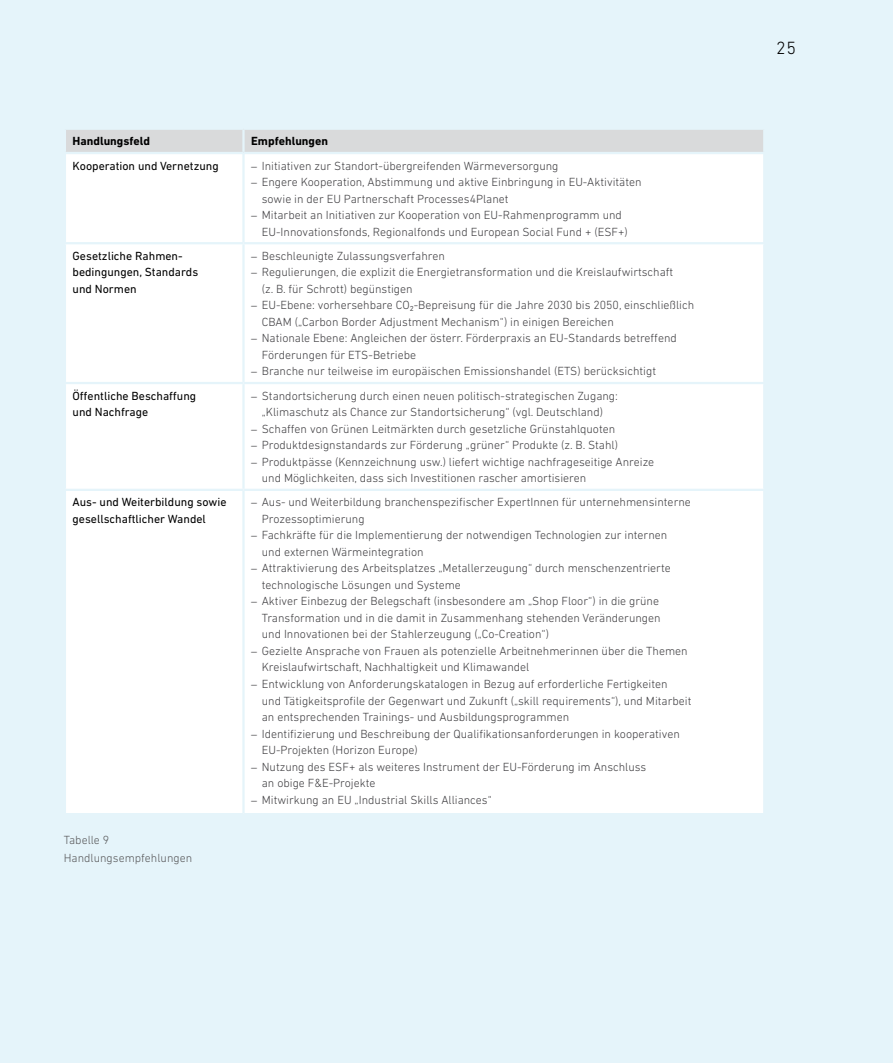
<style>
.page{position:relative;width:893px;height:1063px;background:#e5f4fa}
.page>*{position:absolute;margin:0;border:0;box-sizing:border-box;transform-origin:0 0}
.t1{font:300 18px "DIN Next LT Pro";color:#000}
.t2{font:300 12px/16.5px "DIN Next LT Pro";color:#3e3d40}
.t3{font:12px/16.5px "DIN Next LT Pro";color:#000}
.t4{font:300 12px/18px "DIN Next LT Pro";color:#58585a}
.t5{font:700 12px "DIN Next LT Pro";color:#000}
.s1{font-family:"Sabon Next LT Pro";font-weight:400}
</style>
<div class="page">
<div style="left:66px;top:154px;width:697px;height:659px;background:#fff"></div>
<hr style="left:64px;top:242px;width:179px;height:2px;background:#e5f4fa">
<hr style="left:243px;top:242px;width:522px;height:2px;background:#e5f4fa">
<hr style="left:64px;top:382px;width:179px;height:2px;background:#e5f4fa">
<hr style="left:243px;top:382px;width:522px;height:2px;background:#e5f4fa">
<hr style="left:64px;top:489px;width:179px;height:2px;background:#e5f4fa">
<hr style="left:243px;top:489px;width:522px;height:2px;background:#e5f4fa">
<hr style="left:242px;top:154px;width:3px;height:88px;background:#e5f4fa">
<hr style="left:242px;top:244px;width:3px;height:138px;background:#e5f4fa">
<hr style="left:242px;top:384px;width:3px;height:105px;background:#e5f4fa">
<hr style="left:242px;top:491px;width:3px;height:322px;background:#e5f4fa">
<div style="left:66px;top:130px;width:697px;height:22px;background:#d9dadb"></div>
<hr style="left:242px;top:130px;width:3px;height:22px;background:#e5f4fa">
<p class="t5" style="left:73px;top:134px;width:79px">Handlungsfeld</p>
<p class="t5" style="left:251px;top:134px;width:78px">Empfehlungen</p>
<p class="t3" style="left:73px;top:157px;width:148px">Kooperation und Vernetzung</p>
<p class="t2" style="left:251px;top:157px;width:309px"><span class="s1">–</span> Initiativen zur Standort-übergreifenden Wärmeversorgung</p>
<p class="t2" style="left:262px;top:174px;width:381px;text-indent:-11px"><span class="s1">–</span> Engere Kooperation, Abstimmung und aktive Einbringung in EU-Aktivitäten sowie in der EU Partnerschaft Processes4Planet</p>
<p class="t2" style="left:262px;top:207px;width:367px;text-indent:-11px"><span class="s1">–</span> Mitarbeit an Initiativen zur Kooperation von EU-Rahmenprogramm und<br>EU-Innovationsfonds, Regionalfonds und European Social Fund + (ESF+)</p>
<p class="t3" style="left:73px;top:247px;width:127px">Gesetzliche Rahmen&shy;bedingungen, Standards und Normen</p>
<p class="t2" style="left:251px;top:247px;width:195px"><span class="s1">–</span> Beschleunigte Zulassungsverfahren</p>
<p class="t2" style="left:262px;top:264px;width:413px;text-indent:-11px"><span class="s1">–</span> Regulierungen, die explizit die Energietransformation und die Kreislaufwirtschaft (z. B. für Schrott) begünstigen</p>
<p class="t2" style="left:262px;top:297px;width:434px;text-indent:-11px"><span class="s1">–</span> EU-Ebene: vorhersehbare CO₂-Bepreisung für die Jahre 2030 bis 2050, einschließlich<br>CBAM („Carbon Border Adjustment Mechanism“) in einigen Bereichen</p>
<p class="t2" style="left:262px;top:330px;width:417px;text-indent:-11px"><span class="s1">–</span> Nationale Ebene: Angleichen der österr. Förderpraxis an EU-Standards betreffend<br>Förderungen für ETS-Betriebe</p>
<p class="t2" style="left:251px;top:363px;width:406px"><span class="s1">–</span> Branche nur teilweise im europäischen Emissionshandel (ETS) berücksichtigt</p>
<p class="t3" style="left:73px;top:387px;width:125px">Öffentliche Beschaffung und Nachfrage</p>
<p class="t2" style="left:251px;top:387px;width:368px;text-align:center"><span class="s1">–</span> Standortsicherung durch einen neuen politisch-strategischen Zugang: „Klimaschutz als Chance zur Standortsicherung“ (vgl. Deutschland)</p>
<p class="t2" style="left:251px;top:420px;width:366px"><span class="s1">–</span> Schaffen von Grünen Leitmärkten durch gesetzliche Grünstahlquoten</p>
<p class="t2" style="left:251px;top:437px;width:368px"><span class="s1">–</span> Produktdesignstandards zur Förderung „grüner“ Produkte (z. B. Stahl)</p>
<p class="t2" style="left:262px;top:453px;width:394px;text-indent:-11px"><span class="s1">–</span> Produktpässe (Kennzeichnung usw.) liefert wichtige nachfrageseitige Anreize und Möglichkeiten, dass sich Investitionen rascher amortisieren</p>
<p class="t3" style="left:73px;top:494px;width:156px">Aus- und Weiterbildung sowie gesellschaftlicher Wandel</p>
<p class="t2" style="left:262px;top:494px;width:431px;text-indent:-11px"><span class="s1">–</span> Aus- und Weiterbildung branchenspezifischer ExpertInnen für unternehmensinterne<br>Prozessoptimierung</p>
<p class="t2" style="left:262px;top:527px;width:407px;text-indent:-11px"><span class="s1">–</span> Fachkräfte für die Implementierung der notwendigen Technologien zur internen und externen Wärmeintegration</p>
<p class="t2" style="left:262px;top:560px;width:410px;text-indent:-11px"><span class="s1">–</span> Attraktivierung des Arbeitsplatzes „Metallerzeugung“ durch menschenzentrierte technologische Lösungen und Systeme</p>
<p class="t2" style="left:262px;top:593px;width:400px;text-indent:-11px"><span class="s1">–</span> Aktiver Einbezug der Belegschaft (insbesondere am „Shop Floor“) in die grüne<br>Transformation und in die damit in Zusammenhang stehenden Veränderungen und Innovationen bei der Stahlerzeugung („Co-Creation“)</p>
<p class="t2" style="left:262px;top:643px;width:427px;text-indent:-11px"><span class="s1">–</span> Gezielte Ansprache von Frauen als potenzielle Arbeitnehmerinnen über die Themen<br>Kreislaufwirtschaft, Nachhaltigkeit und Klimawandel</p>
<p class="t2" style="left:262px;top:676px;width:431px;text-indent:-11px"><span class="s1">–</span> Entwicklung von Anforderungskatalogen in Bezug auf erforderliche Fertigkeiten<br>und Tätigkeitsprofile der Gegenwart und Zukunft („skill requirements“), und Mitarbeit an entsprechenden Trainings- und Ausbildungsprogrammen</p>
<p class="t2" style="left:262px;top:725px;width:420px;text-indent:-11px"><span class="s1">–</span> Identifizierung und Beschreibung der Qualifikationsanforderungen in kooperativen<br>EU-Projekten (Horizon Europe)</p>
<p class="t2" style="left:262px;top:758px;width:386px;text-indent:-11px"><span class="s1">–</span> Nutzung des ESF+ als weiteres Instrument der EU-Förderung im Anschluss an obige F&amp;E-Projekte</p>
<p class="t2" style="left:251px;top:791px;width:242px"><span class="s1">–</span> Mitwirkung an EU „Industrial Skills Alliances“</p>
<p class="t4" style="left:64px;top:831px;width:130px">Tabelle 9<br>Handlungsempfehlungen</p>
<h1 class="t1" style="left:776px;top:37px;width:22px">25</h1>
</div>
